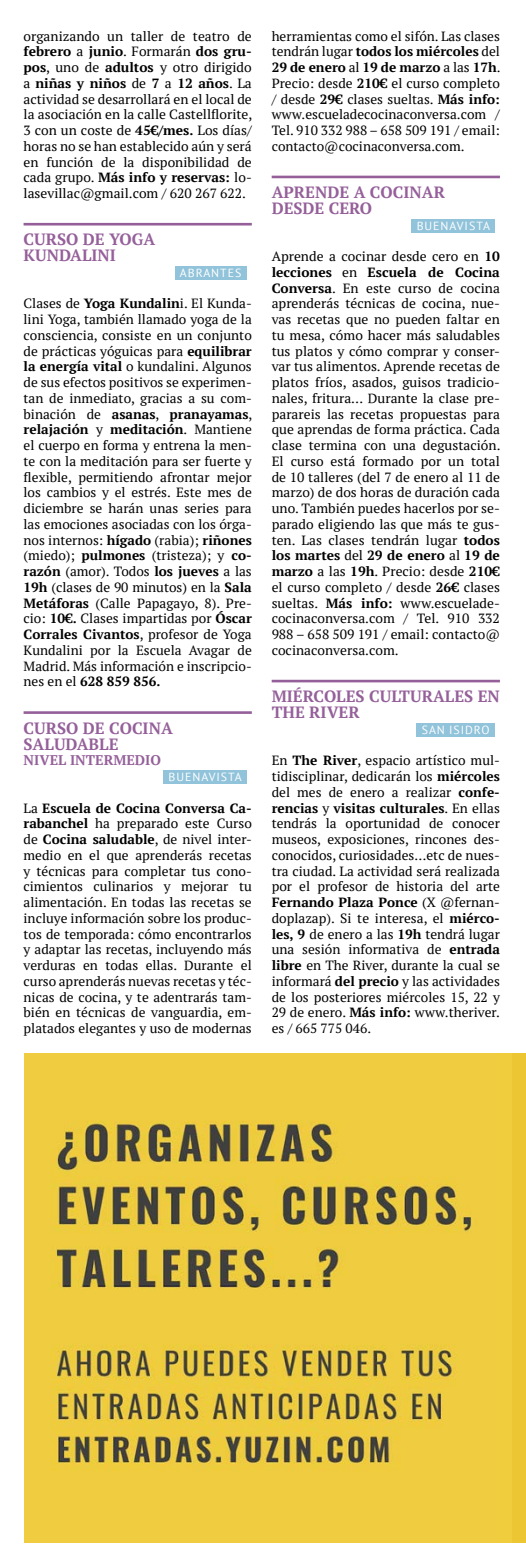
<style>
.page{position:relative;width:526px;height:1568px;background:#fff}
.page>*{position:absolute;margin:0;border:0;box-sizing:border-box;transform-origin:0 0}
.t1{font:700 16.28px/15.8px "PT Serif";color:#95609a}
.t2{font:700 14px "PT Serif";color:#95609a}
.t3{font:13.3px/15.8px "PT Serif";color:#000;text-align:justify}
.t4{font:11.72px "PT Sans";letter-spacing:.08em;color:#fff}
.s1{font-weight:700}
</style>
<div class="page">
<hr style="left:24px;top:223px;width:228px;height:2px;background:#95609a">
<div style="left:175px;top:266px;width:72px;height:14px;background:#91c3da"></div>
<hr style="left:24px;top:711px;width:228px;height:3px;background:#95609a">
<div style="left:164px;top:770px;width:83px;height:14px;background:#91c3da"></div>
<hr style="left:272px;top:176px;width:228px;height:2px;background:#95609a">
<div style="left:412px;top:219px;width:83px;height:13px;background:#91c3da"></div>
<hr style="left:272px;top:680px;width:228px;height:2px;background:#95609a">
<div style="left:417px;top:723px;width:78px;height:13px;background:#91c3da"></div>
<div style="left:25px;top:1053px;width:501px;height:490px;background:#edc634"></div>
<img style="left:25px;top:1053px;width:474px;height:490px">
<p class="t3" style="left:24px;top:28px;width:230px">organizando un taller de teatro de <span class="s1">febrero</span> a <span class="s1">junio</span>. Formarán <span class="s1">dos gru&shy;pos</span>, uno de <span class="s1">adultos</span> y otro dirigido a <span class="s1">niñas y niños</span> de <span class="s1">7</span> a <span class="s1">12 años</span>. La actividad se desarrollará en el local de la asociación en la calle Castellflorite, 3 con un coste de <span class="s1">45€/mes.</span> Los días/ horas no se han establecido aún y será en función de la disponibilidad de cada grupo. <span class="s1">Más info y reservas:</span> lo&shy;lasevillac@gmail.com / 620 267 622.</p>
<p class="t1" style="left:24px;top:231px;width:133px">CURSO DE YOGA<br>KUNDALINI</p>
<p class="t4" style="left:180px;top:265px;width:63px">ABRANTES</p>
<p class="t3" style="left:24px;top:296px;width:230px">Clases de <span class="s1">Yoga Kundalin</span>i. El Kunda&shy;lini Yoga, también llamado yoga de la consciencia, consiste en un conjunto de prácticas yóguicas para <span class="s1">equilibrar la energía vital</span> o kundalini. Algunos de sus efectos positivos se experimen&shy;tan de inmediato, gracias a su com&shy;binación de <span class="s1">asanas</span>, <span class="s1">pranayamas</span>, <span class="s1">relajación</span> y <span class="s1">meditación</span>. Mantiene el cuerpo en forma y entrena la men&shy;te con la meditación para ser fuerte y flexible, permitiendo afrontar mejor los cambios y el estrés. Este mes de diciembre se harán unas series para las emociones asociadas con los órga&shy;nos internos: <span class="s1">hígado</span> (rabia); <span class="s1">riñones </span>(miedo); <span class="s1">pulmones</span> (tristeza); y <span class="s1">co&shy;razón</span> (amor). Todos <span class="s1">los jueves</span> a las <span class="s1">19h</span> (clases de 90 minutos) en la <span class="s1">Sala Metáforas</span> (Calle Papagayo, 8). Pre&shy;cio: <span class="s1">10€.</span> Clases impartidas por <span class="s1">Óscar Corrales Civantos</span>, profesor de Yoga Kundalini por la Escuela Avagar de Madrid. Más información e inscripcio&shy;nes en el <span class="s1">628 859 856.</span></p>
<p class="t1" style="left:24px;top:720px;width:151px">CURSO DE COCINA<br>SALUDABLE</p>
<p class="t2" style="left:24px;top:751px;width:139px">NIVEL INTERMEDIO</p>
<p class="t4" style="left:169px;top:769px;width:75px">BUENAVISTA</p>
<p class="t3" style="left:24px;top:800px;width:230px">La <span class="s1">Escuela de Cocina Conversa Ca&shy;rabanchel</span> ha preparado este Curso de <span class="s1">Cocina saludable</span>, de nivel inter&shy;medio en el que aprenderás recetas y técnicas para completar tus cono&shy;cimientos culinarios y mejorar tu alimentación. En todas las recetas se incluye información sobre los produc&shy;tos de temporada: cómo encontrarlos y adaptar las recetas, incluyendo más verduras en todas ellas. Durante el curso aprenderás nuevas recetas y téc&shy;nicas de cocina, y te adentrarás tam&shy;bién en técnicas de vanguardia, em&shy;platados elegantes y uso de modernas</p>
<p class="t3" style="left:272px;top:28px;width:230px">herramientas como el sifón. Las clases tendrán lugar <span class="s1">todos los miércoles</span> del <span class="s1">29 de enero</span> al <span class="s1">19 de marzo</span> a las <span class="s1">17h</span>.<br>Precio: desde <span class="s1">210€</span> el curso completo / desde <span class="s1">29€</span> clases sueltas. <span class="s1">Más info: </span>www.escueladecocinaconversa.com / Tel. 910 332 988 – 658 509 191 / email: contacto@cocinaconversa.com.</p>
<p class="t1" style="left:272px;top:184px;width:175px">APRENDE A COCINAR<br>DESDE CERO</p>
<p class="t4" style="left:417px;top:218px;width:75px">BUENAVISTA</p>
<p class="t3" style="left:272px;top:248px;width:230px">Aprende a cocinar desde cero en <span class="s1">10 lecciones</span> en <span class="s1">Escuela de Cocina Conversa</span>. En este curso de cocina aprenderás técnicas de cocina, nue&shy;vas recetas que no pueden faltar en tu mesa, cómo hacer más saludables tus platos y cómo comprar y conser&shy;var tus alimentos. Aprende recetas de platos fríos, asados, guisos tradicio&shy;nales, fritura… Durante la clase pre&shy;parareis las recetas propuestas para que aprendas de forma práctica. Cada clase termina con una degustación.<br>El curso está formado por un total de 10 talleres (del 7 de enero al 11 de marzo) de dos horas de duración cada uno. También puedes hacerlos por se&shy;parado eligiendo las que más te gus&shy;ten. Las clases tendrán lugar <span class="s1">todos los martes</span> del <span class="s1">29 de enero</span> al <span class="s1">19 de marzo</span> a las <span class="s1">19h</span>. Precio: desde <span class="s1">210€ </span>el curso completo / desde <span class="s1">26€</span> clases sueltas. <span class="s1">Más info:</span> www.escuelade&shy;cocinaconversa.com / Tel. 910 332<br>988 – 658 509 191 / email: contacto@ cocinaconversa.com.</p>
<p class="t1" style="left:272px;top:688px;width:230px">MIÉRCOLES CULTURALES EN<br>THE RIVER</p>
<p class="t4" style="left:422px;top:722px;width:69px">SAN ISIDRO</p>
<p class="t3" style="left:272px;top:752px;width:230px">En <span class="s1">The River</span>, espacio artístico mul&shy;tidisciplinar, dedicarán los <span class="s1">miércoles </span>del mes de enero a realizar <span class="s1">confe&shy;rencias</span> y <span class="s1">visitas culturales</span>. En ellas tendrás la oportunidad de conocer museos, exposiciones, rincones des&shy;conocidos, curiosidades…etc de nues&shy;tra ciudad. La actividad será realizada por el profesor de historia del arte <span class="s1">Fernando Plaza Ponce</span> (X @fernan&shy;doplazap). Si te interesa, el <span class="s1">miérco&shy;les, 9</span> de enero a las <span class="s1">19h</span> tendrá lugar una sesión informativa de <span class="s1">entrada libre</span> en The River, durante la cual se informará <span class="s1">del precio</span> y las actividades de los posteriores miércoles 15, 22 y 29 de enero. <span class="s1">Más info:</span> www.theriver. es / 665 775 046.</p>
</div>
